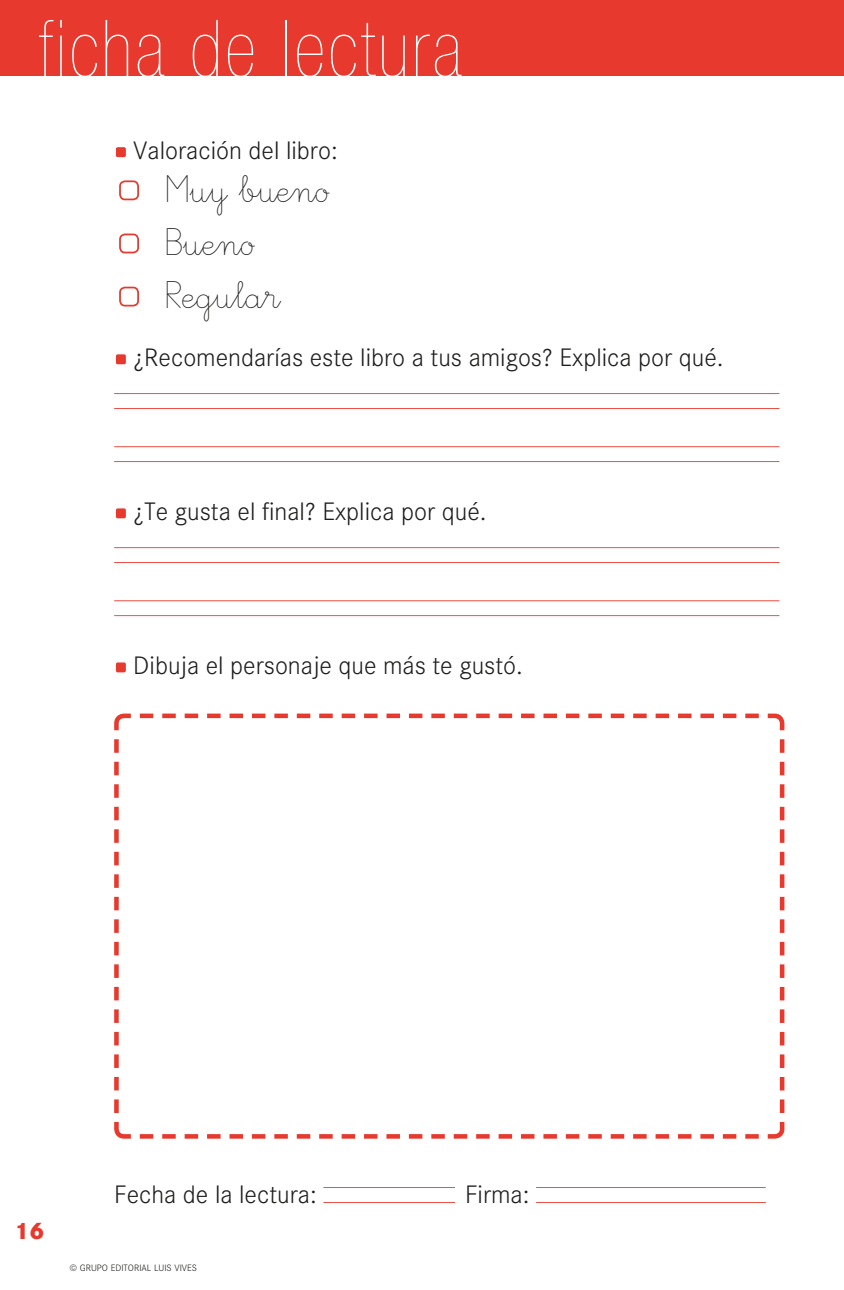
<style>
.page{position:relative;width:844px;height:1290px;background:#fff}
.page>*{position:absolute;margin:0;border:0;box-sizing:border-box;transform-origin:0 0}
.t1{font:900 condensed 78.75px "Helvetica Neue";letter-spacing:.04em;color:#fff}
.t2{font:40.25px/53px "Edescolar Fina";color:#1d1d1b}
.t3{font:300 26.25px "Corporate S";color:#1d1d1b}
.t4{font:800 24.5px "Corporate S";color:#e7392d}
.t5{font:300 9.62px "Corporate S";color:#1d1d1b}
</style>
<div class="page">
<div style="left:0;top:0;width:843px;height:76px;background:#e7392d"></div>
<div style="left:116px;top:147px;width:10px;height:10px;background:#e7392d;border-radius:2px"></div>
<div style="left:119px;top:180px;width:20px;height:20px;border:2px solid #e7392d;border-radius:5px"></div>
<div style="left:119px;top:234px;width:20px;height:19px;border:2px solid #e7392d;border-radius:5px"></div>
<div style="left:119px;top:287px;width:20px;height:19px;border:2px solid #e7392d;border-radius:5px"></div>
<div style="left:116px;top:354px;width:10px;height:10px;background:#e7392d;border-radius:2px"></div>
<hr style="left:114px;top:408px;width:665px;height:1px;background:#e7392d">
<hr style="left:114px;top:393px;width:665px;height:1px;background:#e7392d">
<hr style="left:114px;top:461px;width:665px;height:1px;background:#e7392d">
<hr style="left:114px;top:446px;width:665px;height:1px;background:#e7392d">
<div style="left:116px;top:508px;width:10px;height:10px;background:#e7392d;border-radius:2px"></div>
<hr style="left:114px;top:562px;width:665px;height:1px;background:#e7392d">
<hr style="left:114px;top:547px;width:665px;height:1px;background:#e7392d">
<hr style="left:114px;top:615px;width:665px;height:1px;background:#e7392d">
<hr style="left:114px;top:600px;width:665px;height:1px;background:#e7392d">
<div style="left:116px;top:662px;width:10px;height:10px;background:#e7392d;border-radius:2px"></div>
<hr style="left:323px;top:1202px;width:132px;height:1px;background:#e7392d">
<hr style="left:323px;top:1187px;width:132px;height:1px;background:#e7392d">
<hr style="left:536px;top:1202px;width:229px;height:1px;background:#e7392d">
<hr style="left:536px;top:1187px;width:229px;height:1px;background:#e7392d">
<svg style="left:114px;top:713px;width:671px;height:426px"></svg>
<h1 class="t1" style="left:38px;top:5px;width:425px">ficha de lectura</h1>
<p class="t3" style="left:133px;top:136px;width:206px">Valoración del libro:</p>
<h2 class="t2" style="left:165px;top:166px;width:165px">Muy buenø<br>Buenø<br>Regular</h2>
<p class="t3" style="left:133px;top:343px;width:591px">¿Recomendarías este libro a tus amigos? Explica por qué.</p>
<p class="t3" style="left:133px;top:497px;width:355px">¿Te gusta el final? Explica por qué.</p>
<p class="t3" style="left:133px;top:651px;width:391px">Dibuja el personaje que más te gustó.</p>
<p class="t4" style="left:15px;top:1216px;width:32px">16</p>
<p class="t3" style="left:114px;top:1180px;width:204px">Fecha de la lectura:</p>
<p class="t3" style="left:465px;top:1180px;width:66px">Firma:</p>
<p class="t5" style="left:69px;top:1263px;width:129px">© Grupo Editorial Luis Vives</p>
</div>
